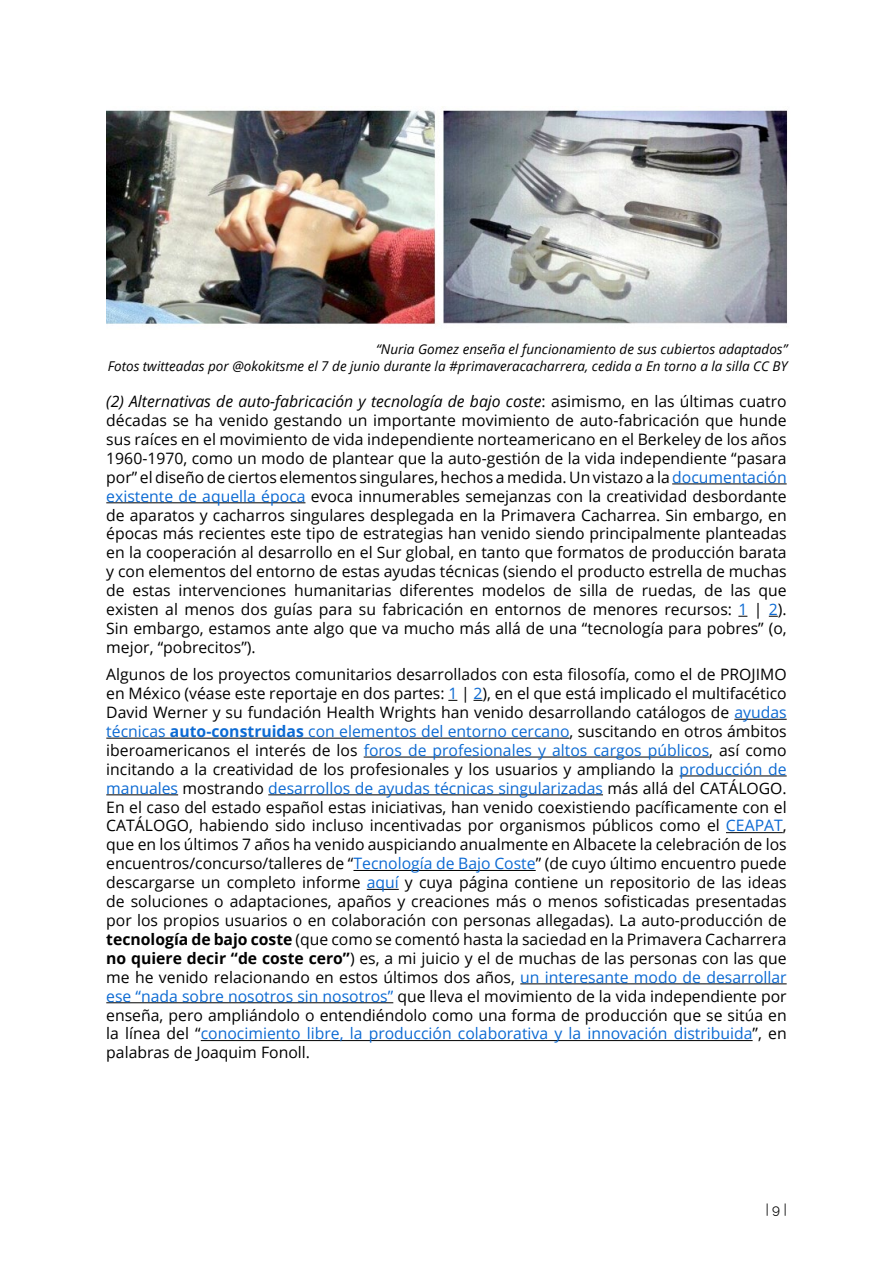
<style>
.page{position:relative;width:893px;height:1263px;background:#fff}
.page>*{position:absolute;margin:0;border:0;box-sizing:border-box;transform-origin:0 0}
.Text_Body{font:15.75px/18.9px "Open Sans";color:#000;text-align:justify}
.t1{font:italic 13.5px/16.2px "Open Sans";color:#000;text-align:right}
.t2{font:13.5px "Raleway";color:#000}
.s1{font-style:italic}
.s2{color:#0c6ad3}
.s3{font-weight:700;color:#0c6ad3}
.s4{font-weight:700}
</style>
<div class="page">
<hr style="left:672px;top:483px;width:115px;height:1px;background:#000">
<hr style="left:106px;top:502px;width:199px;height:1px;background:#000">
<hr style="left:734px;top:719px;width:53px;height:1px;background:#000">
<hr style="left:106px;top:738px;width:463px;height:1px;background:#000">
<hr style="left:364px;top:757px;width:345px;height:1px;background:#000">
<hr style="left:680px;top:775px;width:107px;height:1px;background:#000">
<hr style="left:106px;top:794px;width:72px;height:1px;background:#000">
<hr style="left:268px;top:794px;width:335px;height:1px;background:#000">
<hr style="left:726px;top:832px;width:57px;height:1px;background:#000">
<hr style="left:353px;top:870px;width:183px;height:1px;background:#000">
<hr style="left:367px;top:889px;width:32px;height:1px;background:#000">
<hr style="left:520px;top:983px;width:267px;height:1px;background:#000">
<hr style="left:106px;top:1002px;width:287px;height:1px;background:#000">
<hr style="left:201px;top:1040px;width:552px;height:1px;background:#000">
<img style="left:106px;top:106px;width:682px;height:219px">
<p class="t1" style="left:108px;top:341px;width:681px">“Nuria Gomez enseña el funcionamiento de sus cubiertos adaptados”<br>Fotos twitteadas por @okokitsme el 7 de junio durante la #primaveracacharrera, cedida a En torno a la silla CC BY</p>
<p class="Text_Body" style="left:106px;top:392px;width:682px"><span class="s1">(2) Alternativas de auto-fabricación y tecnología de bajo coste</span>: asimismo, en las últimas cuatro décadas se ha venido gestando un importante movimiento de auto-fabricación que hunde sus raíces en el movimiento de vida independiente norteamericano en el Berkeley de los años 1960-1970, como un modo de plantear que la auto-gestión de la vida independiente “pasara por” el diseño de ciertos elementos singulares, hechos a medida. Un vistazo a la<span class="s2">documentación existente de aquella época</span> evoca innumerables semejanzas con la creatividad desbordante de aparatos y cacharros singulares desplegada en la Primavera Cacharrea. Sin embargo, en épocas más recientes este tipo de estrategias han venido siendo principalmente planteadas en la cooperación al desarrollo en el Sur global, en tanto que formatos de producción barata y con elementos del entorno de estas ayudas técnicas (siendo el producto estrella de muchas de estas intervenciones humanitarias diferentes modelos de silla de ruedas, de las que existen al menos dos guías para su fabricación en entornos de menores recursos: <span class="s2">1</span> | <span class="s2">2</span>).<br>Sin embargo, estamos ante algo que va mucho más allá de una “tecnología para pobres” (o, mejor, “pobrecitos”).</p>
<p class="Text_Body" style="left:106px;top:665px;width:682px">Algunos de los proyectos comunitarios desarrollados con esta filosofía, como el de PROJIMO en México (véase este reportaje en dos partes: <span class="s2">1</span> | <span class="s2">2</span>), en el que está implicado el multifacético David Werner y su fundación Health Wrights han venido desarrollando catálogos de <span class="s2">ayudas técnicas</span> <span class="s3">auto-construidas</span> <span class="s2">con elementos del entorno cercano</span>, suscitando en otros ámbitos iberoamericanos el interés de los <span class="s2">foros de profesionales y altos cargos públicos</span>, así como incitando a la creatividad de los profesionales y los usuarios y ampliando la <span class="s2">producción de manuales</span> mostrando <span class="s2">desarrollos de ayudas técnicas singularizadas</span> más allá del CATÁLOGO.<br>En el caso del estado español estas iniciativas, han venido coexistiendo pacíficamente con el CATÁLOGO, habiendo sido incluso incentivadas por organismos públicos como el <span class="s2">CEAPAT</span>, que en los últimos 7 años ha venido auspiciando anualmente en Albacete la celebración de los encuentros/concurso/talleres de “<span class="s2">Tecnología de Bajo Coste</span>” (de cuyo último encuentro puede descargarse un completo informe <span class="s2">aquí</span> y cuya página contiene un repositorio de las ideas de soluciones o adaptaciones, apaños y creaciones más o menos sofisticadas presentadas por los propios usuarios o en colaboración con personas allegadas). La auto-producción de <span class="s4">tecnología de bajo coste</span> (que como se comentó hasta la saciedad en la Primavera Cacharrera <span class="s4">no quiere decir “de coste cero”</span>) es, a mi juicio y el de muchas de las personas con las que me he venido relacionando en estos últimos dos años, <span class="s2">un interesante modo de desarrollar ese “nada sobre nosotros sin nosotros”</span> que lleva el movimiento de la vida independiente por enseña, pero ampliándolo o entendiéndolo como una forma de producción que se sitúa en la línea del “<span class="s2">conocimiento libre, la producción colaborativa y la innovación distribuida</span>”, en palabras de Joaquim Fonoll.</p>
<p class="t2" style="left:766px;top:1201px;width:22px">| 9 |</p>
</div>
